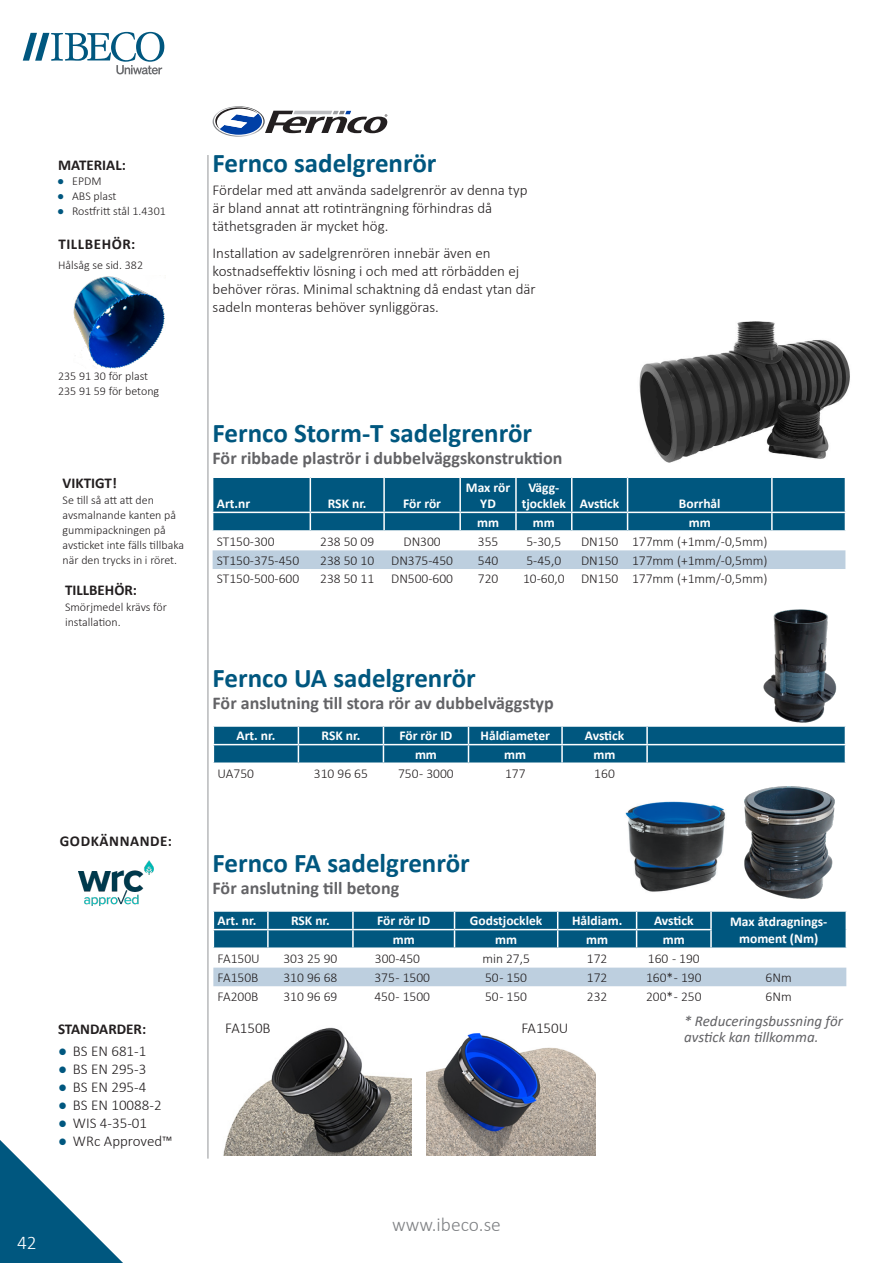
<style>
.page{position:relative;width:893px;height:1263px;background:#fff}
.page>*{position:absolute;margin:0;border:0;box-sizing:border-box;transform-origin:0 0}
.t1{font:700 27px "Calibri";color:#00577f}
.t2{font:300 19.5px "Calibri";color:#808285}
.t3{font:300 19.5px "Calibri";color:#fff}
.t4{font:700 18px "Calibri";color:#636366}
.t5{font:300 15px/18px "Calibri";color:#231f20}
.t6{font:italic 15px/16.5px "Calibri";color:#636366}
.t7{font:700 15px "Calibri";color:#231f20}
.t8{font:700 15px "Calibri";letter-spacing:.04em;color:#231f20}
.t9{font:300 13.5px "Calibri";color:#231f20}
.t10{font:700 13.5px/16.5px "Calibri";color:#fff;text-align:center}
.t11{font:300 12px/15px "Calibri";color:#231f20}
.s1{font-family:"Arial";font-weight:400;color:#00577f}
.s2{font-weight:400;color:#00577f}
</style>
<div class="page">
<svg style="left:23px;top:32px;width:141px;height:42px"></svg>
<hr style="left:208px;top:155px;width:1px;height:1003px;background:#939598">
<svg style="left:0;top:1140px;width:123px;height:123px"></svg>
<img style="left:223px;top:1027px;width:189px;height:128px">
<div style="left:213px;top:968px;width:633px;height:18px;background:#bdcfdf"></div>
<svg style="left:213px;top:911px;width:634px;height:37px;background:#146489"></svg>
<img style="left:744px;top:786px;width:91px;height:113px">
<img style="left:625px;top:801px;width:101px;height:91px">
<img style="left:426px;top:1033px;width:169px;height:122px">
<svg style="left:213px;top:726px;width:633px;height:37px;background:#16658a"></svg>
<img style="left:763px;top:609px;width:74px;height:114px">
<img style="left:79px;top:860px;width:74px;height:46px">
<img style="left:73px;top:276px;width:92px;height:93px">
<img style="left:639px;top:321px;width:211px;height:142px">
<div style="left:213px;top:550px;width:632px;height:19px;background:#bdcfdf"></div>
<svg style="left:212px;top:477px;width:634px;height:53px;background:#106287"></svg>
<svg style="left:213px;top:106px;width:174px;height:31px"></svg>
<p class="t7" style="left:58px;top:155px;width:69px">MATERIAL:</p>
<p class="t11" style="left:57px;top:174px;width:46px"><span class="s1">●</span> EPDM</p>
<p class="t11" style="left:57px;top:189px;width:61px"><span class="s1">●</span> ABS plast</p>
<p class="t11" style="left:57px;top:204px;width:110px"><span class="s1">●</span> Rostfritt stål 1.4301</p>
<p class="t8" style="left:58px;top:233px;width:79px">TILLBEHÖR:</p>
<p class="t11" style="left:58px;top:258px;width:87px">Hålsåg se sid. 382</p>
<p class="t11" style="left:58px;top:369px;width:103px">235 91 30 för plast<br>235 91 59 för betong</p>
<p class="t7" style="left:63px;top:472px;width:56px">VIKTIGT!</p>
<p class="t11" style="left:63px;top:492px;width:123px">Se till så att att den avsmalnande kanten på gummipackningen på avsticket inte fälls tillbaka när den trycks in i röret.</p>
<p class="t7" style="left:65px;top:580px;width:74px">TILLBEHÖR:</p>
<p class="t11" style="left:65px;top:600px;width:103px">Smörjmedel krävs för installation.</p>
<p class="t8" style="left:60px;top:830px;width:114px">GODKÄNNANDE:</p>
<p class="t7" style="left:58px;top:1019px;width:90px">STANDARDER:</p>
<p class="t5" style="left:58px;top:1042px;width:90px"><span class="s2">●</span> BS EN 681-1</p>
<p class="t5" style="left:58px;top:1060px;width:90px"><span class="s2">●</span> BS EN 295-3</p>
<p class="t5" style="left:58px;top:1078px;width:90px"><span class="s2">●</span> BS EN 295-4</p>
<p class="t5" style="left:58px;top:1096px;width:105px"><span class="s2">●</span> BS EN 10088-2</p>
<p class="t5" style="left:58px;top:1114px;width:91px"><span class="s2">●</span> WIS 4-35-01</p>
<p class="t5" style="left:58px;top:1132px;width:116px"><span class="s2">●</span> WRc Approved™</p>
<h2 class="t3" style="left:17px;top:1230px;width:21px">42</h2>
<h1 class="t1" style="left:213px;top:144px;width:225px">Fernco sadelgrenrör</h1>
<p class="t5" style="left:213px;top:181px;width:316px">Fördelar med att använda sadelgrenrör av denna typ är bland annat att rotinträngning förhindras då täthetsgraden är mycket hög.</p>
<p class="t5" style="left:213px;top:244px;width:325px">Installation av sadelgrenrören innebär även en kostnadseffektiv lösning i och med att rörbädden ej behöver röras. Minimal schaktning då endast ytan där sadeln monteras behöver synliggöras.</p>
<h1 class="t1" style="left:213px;top:414px;width:321px">Fernco Storm-T sadelgrenrör</h1>
<p class="t4" style="left:213px;top:446px;width:351px">För ribbade plaströr i dubbelväggskonstruktion</p>
<p class="t10" style="left:217px;top:495px;width:35px">Art.nr</p>
<p class="t10" style="left:328px;top:495px;width:40px">RSK nr.</p>
<p class="t10" style="left:403px;top:495px;width:39px">För rör</p>
<p class="t10" style="left:466px;top:479px;width:46px">Max rör<br>YD</p>
<p class="t10" style="left:522px;top:479px;width:99px;text-align:left;text-indent:7px">Vägg-<br>tjocklek Avstick</p>
<p class="t10" style="left:679px;top:495px;width:43px">Borrhål</p>
<p class="t10" style="left:477px;top:514px;width:23px">mm</p>
<p class="t10" style="left:533px;top:514px;width:23px">mm</p>
<p class="t10" style="left:689px;top:514px;width:23px">mm</p>
<p class="t9" style="left:217px;top:533px;width:59px">ST150-300</p>
<p class="t9" style="left:320px;top:533px;width:56px">238 50 09</p>
<p class="t9" style="left:403px;top:533px;width:39px">DN300</p>
<p class="t9" style="left:478px;top:533px;width:22px">355</p>
<p class="t9" style="left:526px;top:533px;width:36px">5-30,5</p>
<p class="t9" style="left:581px;top:533px;width:188px">DN150 177mm (+1mm/-0,5mm)</p>
<p class="t9" style="left:217px;top:552px;width:84px">ST150-375-450</p>
<p class="t9" style="left:320px;top:552px;width:56px">238 50 10</p>
<p class="t9" style="left:391px;top:552px;width:64px">DN375-450</p>
<p class="t9" style="left:478px;top:552px;width:22px">540</p>
<p class="t9" style="left:526px;top:552px;width:36px">5-45,0</p>
<p class="t9" style="left:581px;top:552px;width:188px">DN150 177mm (+1mm/-0,5mm)</p>
<p class="t9" style="left:217px;top:570px;width:84px">ST150-500-600</p>
<p class="t9" style="left:320px;top:570px;width:56px">238 50 11</p>
<p class="t9" style="left:391px;top:570px;width:64px">DN500-600</p>
<p class="t9" style="left:478px;top:570px;width:22px">720</p>
<p class="t9" style="left:523px;top:570px;width:246px">10-60,0 DN150 177mm (+1mm/-0,5mm)</p>
<h1 class="t1" style="left:213px;top:659px;width:265px">Fernco UA sadelgrenrör</h1>
<p class="t4" style="left:213px;top:691px;width:343px">För anslutning till stora rör av dubbelväggstyp</p>
<p class="t10" style="left:236px;top:727px;width:40px">Art. nr.</p>
<p class="t10" style="left:322px;top:727px;width:40px">RSK nr.</p>
<p class="t10" style="left:399px;top:727px;width:54px">För rör ID</p>
<p class="t10" style="left:480px;top:727px;width:71px">Håldiameter</p>
<p class="t10" style="left:585px;top:727px;width:41px">Avstick</p>
<p class="t10" style="left:415px;top:746px;width:23px">mm</p>
<p class="t10" style="left:504px;top:746px;width:23px">mm</p>
<p class="t10" style="left:594px;top:746px;width:23px">mm</p>
<p class="t9" style="left:218px;top:765px;width:38px">UA750</p>
<p class="t9" style="left:314px;top:765px;width:56px">310 96 65</p>
<p class="t9" style="left:398px;top:765px;width:57px">750 - 3000</p>
<p class="t9" style="left:505px;top:765px;width:22px">177</p>
<p class="t9" style="left:594px;top:765px;width:22px">160</p>
<h1 class="t1" style="left:213px;top:844px;width:259px">Fernco FA sadelgrenrör</h1>
<p class="t4" style="left:213px;top:876px;width:188px">För anslutning till betong</p>
<p class="t10" style="left:218px;top:912px;width:40px">Art. nr.</p>
<p class="t10" style="left:291px;top:912px;width:40px">RSK nr.</p>
<p class="t10" style="left:377px;top:912px;width:54px">För rör ID</p>
<p class="t10" style="left:470px;top:912px;width:74px">Godstjocklek</p>
<p class="t10" style="left:572px;top:912px;width:52px">Håldiam.</p>
<p class="t10" style="left:654px;top:912px;width:41px">Avstick</p>
<p class="t10" style="left:730px;top:913px;width:99px">Max åtdragnings-</p>
<p class="t10" style="left:393px;top:931px;width:23px">mm</p>
<p class="t10" style="left:495px;top:931px;width:23px">mm</p>
<p class="t10" style="left:586px;top:931px;width:23px">mm</p>
<p class="t10" style="left:663px;top:931px;width:23px">mm</p>
<p class="t10" style="left:739px;top:930px;width:81px">moment (Nm)</p>
<p class="t9" style="left:218px;top:950px;width:44px">FA150U</p>
<p class="t9" style="left:283px;top:950px;width:56px">303 25 90</p>
<p class="t9" style="left:375px;top:950px;width:47px">300-450</p>
<p class="t9" style="left:482px;top:950px;width:49px">min 27,5</p>
<p class="t9" style="left:587px;top:950px;width:22px">172</p>
<p class="t9" style="left:648px;top:950px;width:53px">160 - 190</p>
<p class="t9" style="left:218px;top:969px;width:42px">FA150B</p>
<p class="t9" style="left:283px;top:969px;width:56px">310 96 68</p>
<p class="t9" style="left:374px;top:969px;width:57px">375 - 1500</p>
<p class="t9" style="left:485px;top:969px;width:44px">50 - 150</p>
<p class="t9" style="left:587px;top:969px;width:22px">172</p>
<p class="t9" style="left:646px;top:969px;width:57px">160* - 190</p>
<p class="t9" style="left:766px;top:969px;width:28px">6Nm</p>
<p class="t9" style="left:218px;top:988px;width:42px">FA200B</p>
<p class="t9" style="left:283px;top:988px;width:56px">310 96 69</p>
<p class="t9" style="left:374px;top:988px;width:57px">450 - 1500</p>
<p class="t9" style="left:485px;top:988px;width:44px">50 - 150</p>
<p class="t9" style="left:587px;top:988px;width:22px">232</p>
<p class="t9" style="left:646px;top:988px;width:57px">200* - 250</p>
<p class="t9" style="left:766px;top:988px;width:28px">6Nm</p>
<p class="t5" style="left:225px;top:1019px;width:47px">FA150B</p>
<p class="t5" style="left:522px;top:1019px;width:48px">FA150U</p>
<h2 class="t2" style="left:392px;top:1212px;width:110px">www.ibeco.se</h2>
<p class="t6" style="left:684px;top:1012px;width:160px">* Reduceringsbussning för avstick kan tillkomma.</p>
</div>
